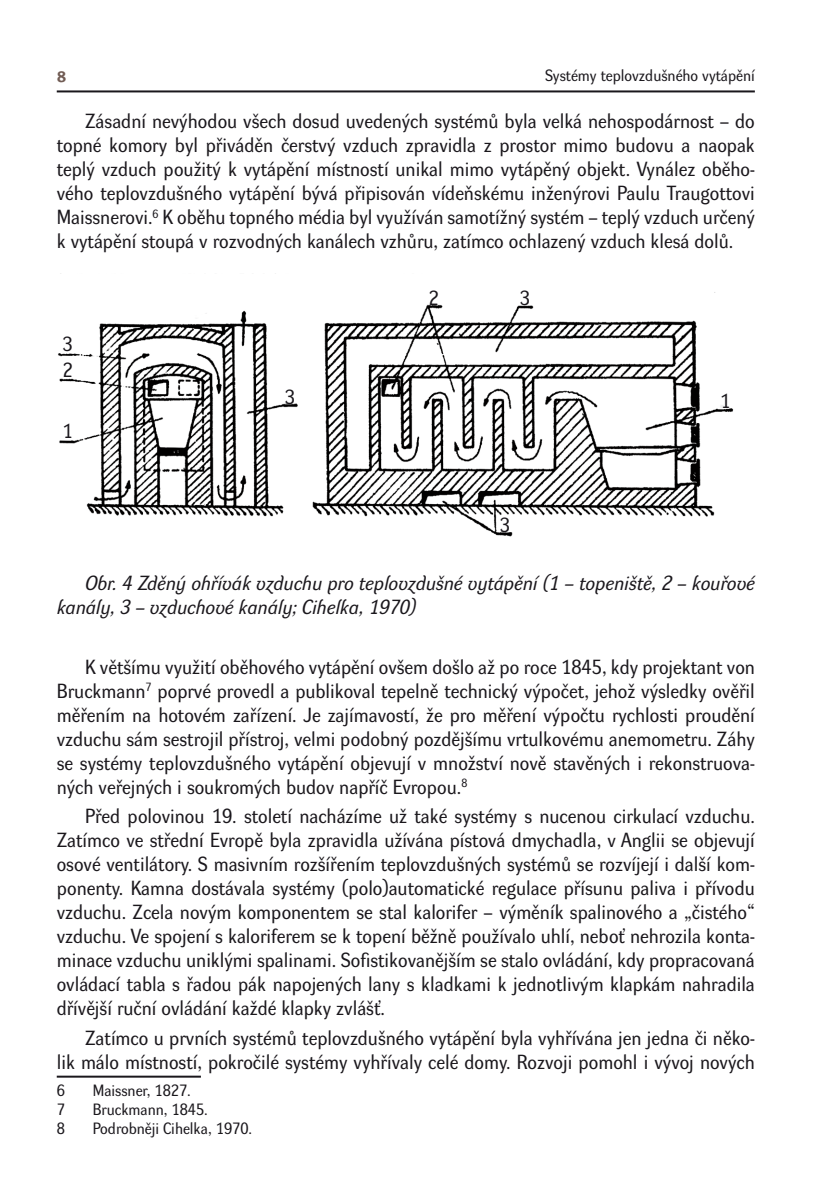
<style>
.page{position:relative;width:840px;height:1191px;background:#fff}
.page>*{position:absolute;margin:0;border:0;box-sizing:border-box;transform-origin:0 0}
.t1{font:20px/24px "Dyna Grotesk R";color:#1a171c;text-align:justify}
.t2{font:italic 20px/24px "Dyna Grotesk R";color:#1a171c}
.Poznámka{font:16px "Dyna Grotesk R";color:#1a171c}
.t3{font:700 16px "Meta Pro";color:#715c54}
</style>
<div class="page">
<hr style="left:57px;top:90px;width:697px;height:2px;background:#1a171c">
<hr style="left:57px;top:1075px;width:144px;height:2px;background:#1a171c">
<img style="left:58px;top:292px;width:676px;height:245px">
<p class="t3" style="left:57px;top:66px;width:11px">8</p>
<p class="Poznámka" style="left:544px;top:66px;width:211px">Systémy teplovzdušného vytápění</p>
<p class="t1" style="left:57px;top:110px;width:699px;text-indent:28px">Zásadní nevýhodou všech dosud uvedených systémů byla velká nehospodárnost – do topné komory byl přiváděn čerstvý vzduch zpravidla z prostor mimo budovu a naopak teplý vzduch použitý k vytápění místností unikal mimo vytápěný objekt. Vynález oběho&shy;vého teplovzdušného vytápění bývá připisován vídeňskému inženýrovi Paulu Traugottovi Maissnerovi.<sup>6</sup> K oběhu topného média byl využíván samotížný systém – teplý vzduch určený k vytápění stoupá v rozvodných kanálech vzhůru, zatímco ochlazený vzduch klesá dolů.</p>
<p class="t1" style="left:62px;top:332px;width:12px">3</p>
<p class="t1" style="left:62px;top:358px;width:12px">2</p>
<p class="t1" style="left:62px;top:419px;width:12px">1</p>
<p class="t1" style="left:284px;top:385px;width:12px">3</p>
<p class="t1" style="left:428px;top:286px;width:12px">2</p>
<p class="t1" style="left:519px;top:286px;width:12px">3</p>
<p class="t1" style="left:499px;top:513px;width:12px">3</p>
<p class="t1" style="left:719px;top:389px;width:12px">1</p>
<p class="t2" style="left:57px;top:572px;width:699px;text-indent:28px">Obr. 4 Zděný ohřívák vzduchu pro teplovzdušné vytápění (1 – topeniště, 2 – kouřové kanály, 3 – vzduchové kanály; Cihelka, 1970)</p>
<p class="t1" style="left:57px;top:655px;width:699px;text-indent:28px">K většímu využití oběhového vytápění ovšem došlo až po roce 1845, kdy projektant von Bruckmann<sup>7</sup> poprvé provedl a publikoval tepelně technický výpočet, jehož výsledky ověřil měřením na hotovém zařízení. Je zajímavostí, že pro měření výpočtu rychlosti proudění vzduchu sám sestrojil přístroj, velmi podobný pozdějšímu vrtulkovému anemometru. Záhy se systémy teplovzdušného vytápění objevují v množství nově stavěných i rekonstruova&shy;ných veřejných i soukromých budov napříč Evropou.<sup>8</sup></p>
<p class="t1" style="left:57px;top:805px;width:699px;text-indent:28px">Před polovinou 19. století nacházíme už také systémy s nucenou cirkulací vzduchu.<br>Zatímco ve střední Evropě byla zpravidla užívána pístová dmychadla, v Anglii se objevují osové ventilátory. S masivním rozšířením teplovzdušných systémů se rozvíjejí i další kom&shy;ponenty. Kamna dostávala systémy (polo)automatické regulace přísunu paliva i přívodu vzduchu. Zcela novým komponentem se stal kalorifer – výměník spalinového a „čistého“ vzduchu. Ve spojení s kaloriferem se k topení běžně používalo uhlí, neboť nehrozila konta&shy;minace vzduchu uniklými spalinami. Sofistikovanějším se stalo ovládání, kdy propracovaná ovládací tabla s řadou pák napojených lany s kladkami k jednotlivým klapkám nahradila dřívější ruční ovládání každé klapky zvlášť.</p>
<p class="t1" style="left:57px;top:1026px;width:699px;text-align:right">Zatímco u prvních systémů teplovzdušného vytápění byla vyhřívána jen jedna či něko-<br>lik málo místností, pokročilé systémy vyhřívaly celé domy. Rozvoji pomohl i vývoj nových</p>
<p class="Poznámka" style="left:57px;top:1080px;width:10px">6</p>
<p class="Poznámka" style="left:93px;top:1080px;width:99px">Maissner, 1827.</p>
<p class="Poznámka" style="left:57px;top:1100px;width:10px">7</p>
<p class="Poznámka" style="left:93px;top:1100px;width:116px">Bruckmann, 1845.</p>
<p class="Poznámka" style="left:57px;top:1119px;width:10px">8</p>
<p class="Poznámka" style="left:93px;top:1119px;width:161px">Podrobněji Cihelka, 1970.</p>
</div>
